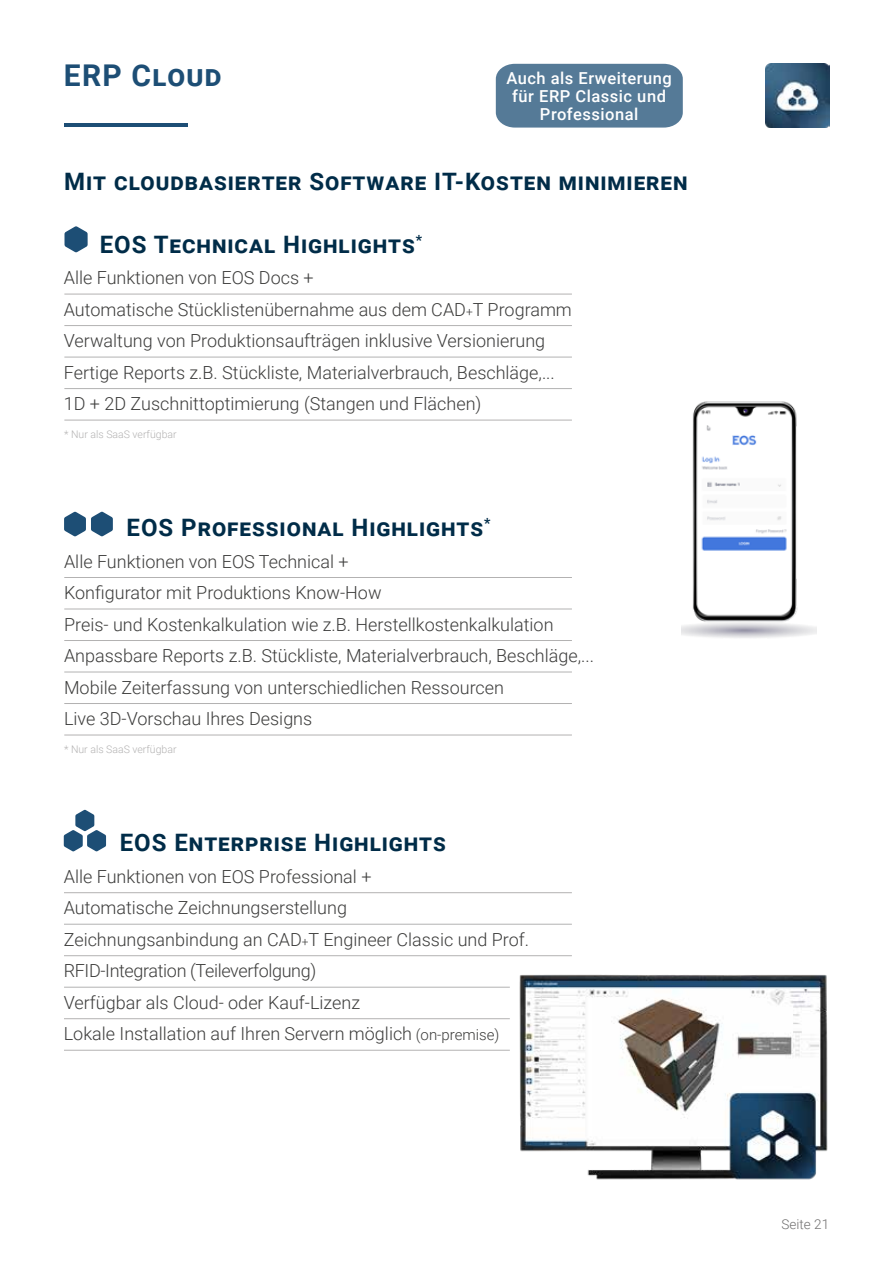
<style>
.page{position:relative;width:893px;height:1263px;background:#fff}
.page>*{position:absolute;margin:0;border:0;box-sizing:border-box;transform-origin:0 0}
.t1{font:700 30px "Roboto";letter-spacing:.04em;color:#1d4e75}
.t2{font:700 24px "Roboto";letter-spacing:.04em;color:#002c48}
.t3{font:300 18px/31.5px "Roboto";color:#3c3c3b}
.t4{font:500 16.5px/18px "Roboto";letter-spacing:.03em;color:#fff;text-align:center}
.t5{font:300 13.5px "Roboto";color:#706f6f}
.t6{font:300 10.5px "Roboto";color:#b3b2b2}
.s1{font-size:12px}
.s2{font-size:15px}
</style>
<div class="page">
<hr style="left:64px;top:124px;width:123px;height:3px;background:#1d4e75">
<img style="left:765px;top:64px;width:64px;height:64px">
<div style="left:496px;top:64px;width:187px;height:64px;background:#557a97"></div>
<svg style="left:64px;top:512px;width:49px;height:24px"></svg>
<hr style="left:64px;top:294px;width:508px;height:1px;background:#b3b2b2">
<hr style="left:64px;top:325px;width:508px;height:1px;background:#b3b2b2">
<hr style="left:64px;top:357px;width:508px;height:1px;background:#b3b2b2">
<hr style="left:64px;top:388px;width:508px;height:1px;background:#b3b2b2">
<hr style="left:64px;top:420px;width:508px;height:1px;background:#b3b2b2">
<svg style="left:65px;top:226px;width:23px;height:26px"></svg>
<hr style="left:64px;top:577px;width:508px;height:1px;background:#b3b2b2">
<hr style="left:64px;top:609px;width:508px;height:1px;background:#b3b2b2">
<hr style="left:64px;top:640px;width:508px;height:1px;background:#b3b2b2">
<hr style="left:64px;top:672px;width:508px;height:1px;background:#b3b2b2">
<hr style="left:64px;top:703px;width:508px;height:1px;background:#b3b2b2">
<hr style="left:64px;top:735px;width:508px;height:1px;background:#b3b2b2">
<svg style="left:64px;top:810px;width:42px;height:41px"></svg>
<img style="left:682px;top:401px;width:135px;height:237px">
<img style="left:519px;top:974px;width:309px;height:206px">
<hr style="left:64px;top:892px;width:508px;height:1px;background:#b3b2b2">
<hr style="left:64px;top:924px;width:508px;height:1px;background:#b3b2b2">
<hr style="left:64px;top:955px;width:508px;height:1px;background:#b3b2b2">
<hr style="left:64px;top:1018px;width:446px;height:1px;background:#b3b2b2">
<hr style="left:64px;top:1050px;width:446px;height:1px;background:#b3b2b2">
<hr style="left:64px;top:987px;width:446px;height:1px;background:#b3b2b2">
<h1 class="t1" style="left:64px;top:55px;width:159px">ERP Cloud</h1>
<p class="t4" style="left:506px;top:69px;width:167px">Auch als Erweiterung für ERP Classic und<br>Professional</p>
<h2 class="t2" style="left:64px;top:164px;width:625px">Mit cloudbasierter Software IT-Kosten minimieren</h2>
<h2 class="t2" style="left:100px;top:227px;width:324px">EOS Technical Highlights<sup>*</sup></h2>
<p class="t3" style="left:64px;top:261px;width:510px">Alle Funktionen von EOS Docs +<br>Automatische Stücklistenübernahme aus dem CAD<span class="s1">+</span>T Programm Verwaltung von Produktionsaufträgen inklusive Versionierung Fertige Reports z.B. Stückliste, Materialverbrauch, Beschläge,...<br>1D + 2D Zuschnittoptimierung (Stangen und Flächen)</p>
<p class="t6" style="left:64px;top:427px;width:114px">* Nur als SaaS verfügbar</p>
<h2 class="t2" style="left:127px;top:511px;width:365px">EOS Professional Highlights<sup>*</sup></h2>
<p class="t3" style="left:64px;top:545px;width:532px">Alle Funktionen von EOS Technical +<br>Konfigurator mit Produktions Know-How<br>Preis- und Kostenkalkulation wie z.B. Herstellkostenkalkulation Anpassbare Reports z.B. Stückliste, Materialverbrauch, Beschläge,...<br>Mobile Zeiterfassung von unterschiedlichen Ressourcen<br>Live 3D-Vorschau Ihres Designs</p>
<p class="t6" style="left:64px;top:742px;width:114px">* Nur als SaaS verfügbar</p>
<h2 class="t2" style="left:120px;top:826px;width:328px">EOS Enterprise Highlights</h2>
<p class="t3" style="left:64px;top:860px;width:467px">Alle Funktionen von EOS Professional +<br>Automatische Zeichnungserstellung<br>Zeichnungsanbindung an CAD<span class="s1">+</span>T Engineer Classic und Prof.<br>RFID-Integration (Teileverfolgung)<br>Verfügbar als Cloud- oder Kauf-Lizenz<br>Lokale Installation auf Ihren Servern möglich <span class="s2">(on-premise)</span></p>
<p class="t5" style="left:782px;top:1215px;width:49px">Seite 21</p>
</div>
